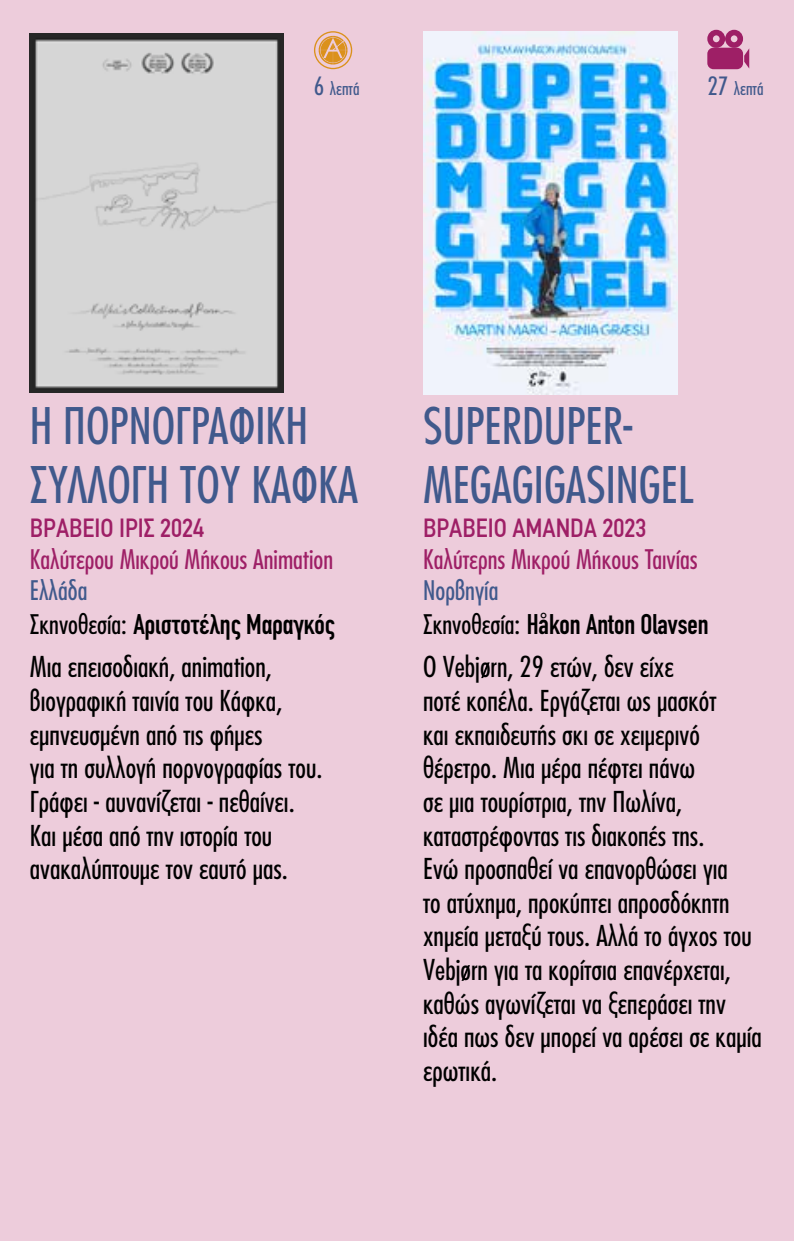
<style>
.page{position:relative;width:794px;height:1241px;background:#fff}
.page>*{position:absolute;margin:0;border:0;box-sizing:border-box;transform-origin:0 0}
.t1{font:500 49px/58.8px "PF Futura Neu Cond";color:#40598c}
.t2{font:500 28px/33.6px "PF Futura Neu Cond";color:#000}
.t3{font:700 28px "DIN Condensed";color:#000}
.t4{font:500 26.25px "PF Futura Neu Cond";color:#9e1f66}
.t5{font:500 condensed 26.25px "PF Din Text";color:#9e1f66}
.t6{font:500 26.25px "PF Futura Neu Cond";color:#40598c}
.t7{font:500 17.5px "PF Futura Neu Cond";color:#40598c}
.s1{font-size:24.5px}
.s2{font-family:"PF Futura Neu Cond";font-weight:500;font-size:26.25px}
</style>
<div class="page">
<div style="left:0;top:0;width:794px;height:1240px;background:#edccdb"></div>
<svg style="left:314px;top:31px;width:38px;height:38px"></svg>
<img style="left:423px;top:31px;width:254px;height:363px">
<svg style="left:707px;top:29px;width:42px;height:40px"></svg>
<svg style="left:481px;top:662px;width:9px;height:16px"></svg>
<svg style="left:462px;top:965px;width:8px;height:15px"></svg>
<img style="left:30px;top:33px;width:254px;height:359px">
<p class="t7" style="left:314px;top:78px;width:47px"><span class="s1">6</span> λεπτά</p>
<p class="t7" style="left:707px;top:78px;width:58px"><span class="s1">27</span> λεπτά</p>
<h1 class="t1" style="left:30px;top:395px;width:329px">Η ΠΟΡΝΟΓΡΑΦΙΚΗ<br>ΣΥΛΛΟΓΗ ΤΟΥ ΚΑΦΚΑ</h1>
<p class="t5" style="left:30px;top:513px;width:176px">ΒΡΑΒΕΊΟ ΊΡΙΣ 2024</p>
<p class="t4" style="left:30px;top:542px;width:305px">Καλύτερου Μικρού Μήκους Animation</p>
<p class="t6" style="left:30px;top:574px;width:59px">Ελλάδα</p>
<p class="t3" style="left:30px;top:605px;width:306px"><span class="s2">Σκηνοθεσία:</span> Αριστοτέλης Μαραγκός</p>
<p class="t2" style="left:30px;top:649px;width:294px">Μια επεισοδιακή, animation, βιογραφική ταινία του Κάφκα, εμπνευσμένη από τις φήμες<br>για τη συλλογή πορνογραφίας του.<br>Γράφει - αυνανίζεται - πεθαίνει.<br>Και μέσα από την ιστορία του ανακαλύπτουμε τον εαυτό μας.</p>
<h1 class="t1" style="left:423px;top:395px;width:272px">SUPERDUPER-<br>MEGAGIGASINGEL</h1>
<p class="t5" style="left:423px;top:513px;width:225px">ΒΡΑΒΕΊΟ AMANDA 2023</p>
<p class="t4" style="left:423px;top:542px;width:276px">Καλύτερης Μικρού Μήκους Ταινίας</p>
<p class="t6" style="left:423px;top:574px;width:77px">Νορβηγία</p>
<p class="t3" style="left:423px;top:605px;width:287px"><span class="s2">Σκηνοθεσία:</span> Håkon Anton Olavsen</p>
<p class="t2" style="left:423px;top:649px;width:340px">Ο Vebjorn, 29 ετών, δεν είχε<br>ποτέ κοπέλα. Εργάζεται ως μασκότ<br>και εκπαιδευτής σκι σε χειμερινό θέρετρο. Μια μέρα πέφτει πάνω<br>σε μια τουρίστρια, την Πωλίνα, καταστρέφοντας τις διακοπές της.<br>Ενώ προσπαθεί να επανορθώσει για<br>το ατύχημα, προκύπτει απροσδόκητη χημεία μεταξύ τους. Αλλά το άγχος του<br>Vebjorn για τα κορίτσια επανέρχεται, καθώς αγωνίζεται να ξεπεράσει την ιδέα πως δεν μπορεί να αρέσει σε καμία ερωτικά.</p>
</div>
